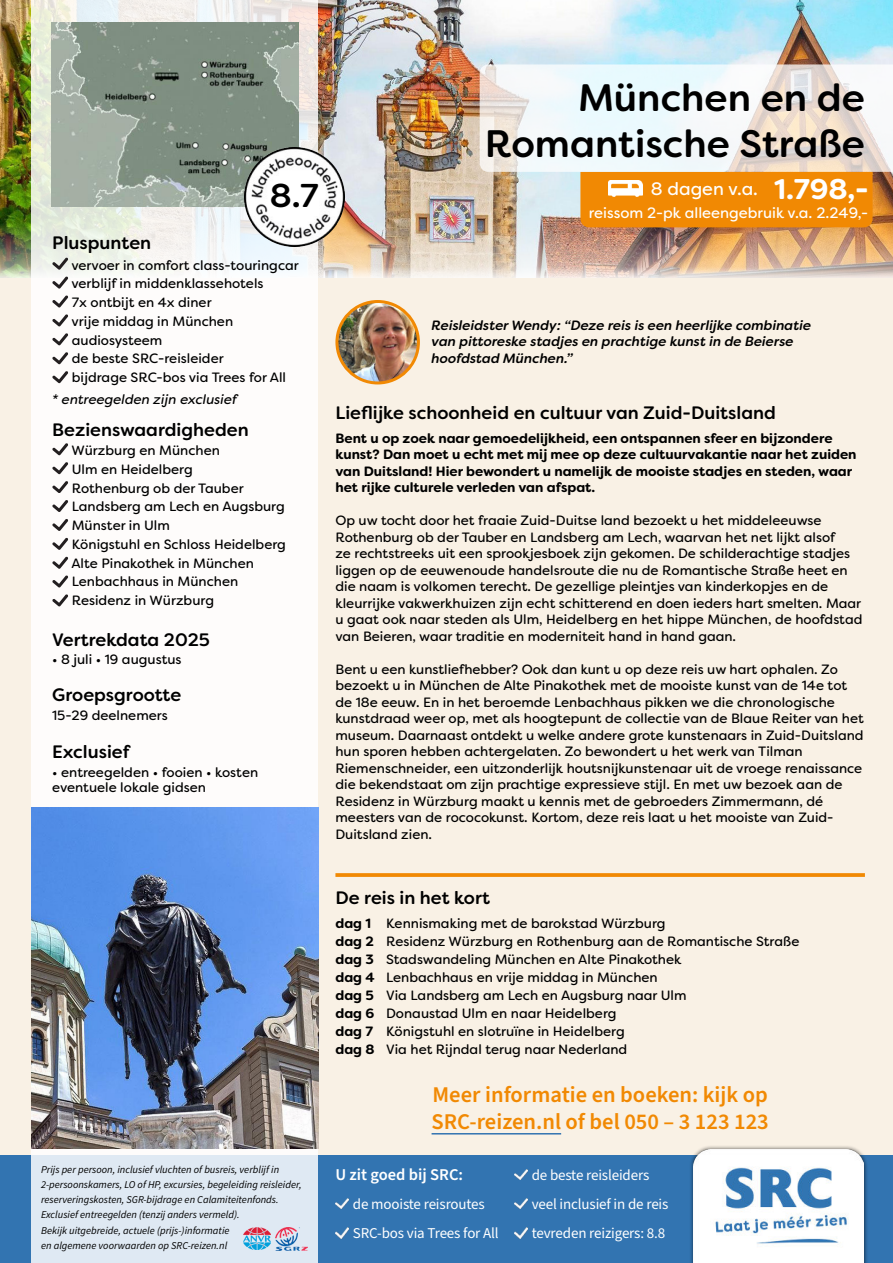
<style>
.page{position:relative;width:893px;height:1263px;background:#fff}
.page>*{position:absolute;margin:0;border:0;box-sizing:border-box;transform-origin:0 0}
.t1{font:500 38.25px/45.9px "Filson Soft";color:#000;text-align:right}
.t2{font:500 33px "Filson Soft";color:#000}
.t3{font:600 22.5px/27px "Source Sans Pro";color:#f18903}
.t4{font:500 18px "Filson Soft";color:#000}
.t5{font:18px "Filson Soft";color:#fff}
.t6{font:600 16.5px "Source Sans Pro";color:#fff}
.t7{font:15px "Source Sans Pro";letter-spacing:-.01em;color:#fff}
.t8{font:15px "Filson Soft";color:#fff}
.t9{font:13.5px/16.5px "Filson Soft";color:#000}
.t10{font:700 13.5px/18px "Filson Soft";color:#000}
.t11{font:italic 500 13.5px/16.5px "Filson Soft";color:#000}
.t12{font:italic 13.5px "Filson Soft";color:#000}
.t13{font:italic 10.5px "Source Sans Variable";color:#000}
.s1{font-weight:700;font-size:28.5px}
</style>
<div class="page">
<img style="left:0;top:0;width:893px;height:278px">
<div style="left:0;top:279px;width:893px;height:876px;background:#f9f1e5"></div>
<div style="left:0;top:1155px;width:893px;height:108px;background:#3274b1"></div>
<div style="left:689px;top:1145px;width:179px;height:118px;background:#000;opacity:.7"></div>
<img style="left:693px;top:1149px;width:171px;height:114px">
<svg style="left:32px;top:0;width:286px;height:1263px;background:#f7f7f7"></svg>
<img style="left:243px;top:1228px;width:27px;height:22px">
<img style="left:275px;top:1228px;width:32px;height:22px">
<svg style="left:515px;top:1228px;width:12px;height:10px"></svg>
<svg style="left:515px;top:1199px;width:12px;height:10px"></svg>
<svg style="left:515px;top:1169px;width:12px;height:10px"></svg>
<svg style="left:335px;top:1228px;width:13px;height:10px"></svg>
<svg style="left:335px;top:1199px;width:13px;height:10px"></svg>
<hr style="left:432px;top:1133px;width:129px;height:1px;background:#3274b1">
<svg style="left:335px;top:873px;width:530px;height:4px;background:#f18f10"></svg>
<img style="left:337px;top:301px;width:81px;height:82px;border-radius:41px">
<div style="left:335px;top:300px;width:85px;height:84px;border:3px solid #f18903;border-radius:50%"></div>
<img style="left:32px;top:808px;width:286px;height:340px">
<svg style="left:52px;top:594px;width:16px;height:12px"></svg>
<svg style="left:52px;top:575px;width:16px;height:12px"></svg>
<svg style="left:52px;top:557px;width:16px;height:11px"></svg>
<svg style="left:52px;top:538px;width:16px;height:12px"></svg>
<svg style="left:52px;top:519px;width:16px;height:12px"></svg>
<svg style="left:52px;top:500px;width:16px;height:12px"></svg>
<svg style="left:52px;top:481px;width:16px;height:12px"></svg>
<svg style="left:52px;top:462px;width:16px;height:12px"></svg>
<svg style="left:52px;top:443px;width:16px;height:12px"></svg>
<svg style="left:52px;top:371px;width:16px;height:12px"></svg>
<svg style="left:52px;top:352px;width:16px;height:12px"></svg>
<svg style="left:52px;top:333px;width:16px;height:12px"></svg>
<svg style="left:52px;top:314px;width:16px;height:12px"></svg>
<svg style="left:52px;top:296px;width:16px;height:11px"></svg>
<svg style="left:52px;top:276px;width:16px;height:13px"></svg>
<svg style="left:52px;top:258px;width:16px;height:11px"></svg>
<img style="left:51px;top:22px;width:247px;height:185px">
<img style="left:244px;top:147px;width:100px;height:100px">
<svg style="left:480px;top:64px;width:413px;height:163px"></svg>
<h3 class="t4" style="left:52px;top:231px;width:100px">Pluspunten</h3>
<h2 class="t2" style="left:270px;top:174px;width:50px">8.7</h2>
<p class="t9" style="left:71px;top:255px;width:229px;line-height:18.8px">vervoer in comfort class-touringcar verblijf in middenklassehotels<br>7x ontbijt en 4x diner<br>vrije middag in München audiosysteem<br>de beste SRC-reisleider<br>bijdrage SRC-bos via Trees for All</p>
<p class="t12" style="left:52px;top:391px;width:186px">* entreegelden zijn exclusief</p>
<h3 class="t4" style="left:52px;top:418px;width:198px">Bezienswaardigheden</h3>
<p class="t9" style="left:71px;top:441px;width:216px;line-height:18.8px">Würzburg en München<br>Ulm en Heidelberg<br>Rothenburg ob der Tauber<br>Landsberg am Lech en Augsburg<br>Münster in Ulm<br>Königstuhl en Schloss Heidelberg<br>Alte Pinakothek in München<br>Lenbachhaus in München<br>Residenz in Würzburg</p>
<h3 class="t4" style="left:52px;top:628px;width:159px">Vertrekdata 2025</h3>
<p class="t9" style="left:52px;top:650px;width:131px">• 8 juli • 19 augustus</p>
<h3 class="t4" style="left:52px;top:683px;width:131px">Groepsgrootte</h3>
<p class="t9" style="left:52px;top:707px;width:117px">15-29 deelnemers</p>
<h3 class="t4" style="left:52px;top:740px;width:79px">Exclusief</h3>
<p class="t9" style="left:52px;top:764px;width:207px;line-height:15px">• entreegelden • fooien • kosten eventuele lokale gidsen</p>
<h1 class="t1" style="left:485px;top:74px;width:381px">München en de<br>Romantische Straße</h1>
<h3 class="t5" style="left:651px;top:177px;width:219px">8 dagen v.a. <span class="s1">1.798,-</span></h3>
<p class="t8" style="left:589px;top:203px;width:281px">reissom 2-pk alleengebruik v.a. 2.249,-</p>
<p class="t11" style="left:432px;top:317px;width:381px">Reisleidster Wendy: “Deze reis is een heerlijke combinatie van pittoreske stadjes en prachtige kunst in de Beierse hoofdstad München.”</p>
<h3 class="t4" style="left:335px;top:401px;width:442px">Lieflijke schoonheid en cultuur van Zuid-Duitsland</h3>
<p class="t10" style="left:335px;top:430px;width:523px;line-height:16.5px">Bent u op zoek naar gemoedelijkheid, een ontspannen sfeer en bijzondere kunst? Dan moet u echt met mij mee op deze cultuurvakantie naar het zuiden van Duitsland! Hier bewondert u namelijk de mooiste stadjes en steden, waar het rijke culturele verleden van afspat.</p>
<p class="t9" style="left:335px;top:512px;width:528px">Op uw tocht door het fraaie Zuid-Duitse land bezoekt u het middeleeuwse Rothenburg ob der Tauber en Landsberg am Lech, waarvan het net lijkt alsof<br>ze rechtstreeks uit een sprookjesboek zijn gekomen. De schilderachtige stadjes liggen op de eeuwenoude handelsroute die nu de Romantische Straße heet en die naam is volkomen terecht. De gezellige pleintjes van kinderkopjes en de kleurrijke vakwerkhuizen zijn echt schitterend en doen ieders hart smelten. Maar u gaat ook naar steden als Ulm, Heidelberg en het hippe München, de hoofdstad van Beieren, waar traditie en moderniteit hand in hand gaan.</p>
<p class="t9" style="left:335px;top:660px;width:530px">Bent u een kunstliefhebber? Ook dan kunt u op deze reis uw hart ophalen. Zo bezoekt u in München de Alte Pinakothek met de mooiste kunst van de 14e tot de 18e eeuw. En in het beroemde Lenbachhaus pikken we die chronologische kunstdraad weer op, met als hoogtepunt de collectie van de Blaue Reiter van het museum. Daarnaast ontdekt u welke andere grote kunstenaars in Zuid-Duitsland hun sporen hebben achtergelaten. Zo bewondert u het werk van Tilman Riemenschneider, een uitzonderlijk houtsnijkunstenaar uit de vroege renaissance die bekendstaat om zijn prachtige expressieve stijl. En met uw bezoek aan de Residenz in Würzburg maakt u kennis met de gebroeders Zimmermann, dé meesters van de rococokunst. Kortom, deze reis laat u het mooiste van Zuid-Duitsland zien.</p>
<p class="t13" style="left:41px;top:1163px;width:240px">Prijs per persoon, inclusief vluchten of busreis, verblijf in</p>
<p class="t13" style="left:41px;top:1178px;width:262px">2-persoonskamers, LO of HP, excursies, begeleiding reisleider,</p>
<p class="t13" style="left:41px;top:1193px;width:239px">reserveringskosten, SGR-bijdrage en Calamiteitenfonds.</p>
<p class="t13" style="left:41px;top:1208px;width:200px">Exclusief entreegelden (tenzij anders vermeld).</p>
<p class="t13" style="left:41px;top:1223px;width:190px">Bekijk uitgebreide, actuele (prijs-)informatie</p>
<p class="t13" style="left:41px;top:1238px;width:188px">en algemene voorwaarden op SRC-reizen.nl</p>
<h3 class="t4" style="left:335px;top:886px;width:156px">De reis in het kort</h3>
<p class="t10" style="left:335px;top:914px;width:41px">dag 1 dag 2 dag 3 dag 4 dag 5 dag 6 dag 7 dag 8</p>
<p class="t9" style="left:386px;top:914px;width:415px;line-height:18px">Kennismaking met de barokstad Würzburg<br>Residenz Würzburg en Rothenburg aan de Romantische Straße Stadswandeling München en Alte Pinakothek<br>Lenbachhaus en vrije middag in München<br>Via Landsberg am Lech en Augsburg naar Ulm<br>Donaustad Ulm en naar Heidelberg<br>Königstuhl en slotruïne in Heidelberg<br>Via het Rijndal terug naar Nederland</p>
<h3 class="t3" style="left:432px;top:1082px;width:339px">Meer informatie en boeken: kijk op<br>SRC-reizen.nl of bel 050 – 3 123 123</h3>
<p class="t6" style="left:335px;top:1163px;width:129px">U zit goed bij SRC:</p>
<p class="t7" style="left:532px;top:1164px;width:119px">de beste reisleiders</p>
<p class="t7" style="left:353px;top:1194px;width:133px">de mooiste reisroutes</p>
<p class="t7" style="left:532px;top:1194px;width:138px">veel inclusief in de reis</p>
<p class="t7" style="left:353px;top:1223px;width:147px">SRC-bos via Trees for All</p>
<p class="t7" style="left:532px;top:1223px;width:135px">tevreden reizigers: 8.8</p>
</div>
